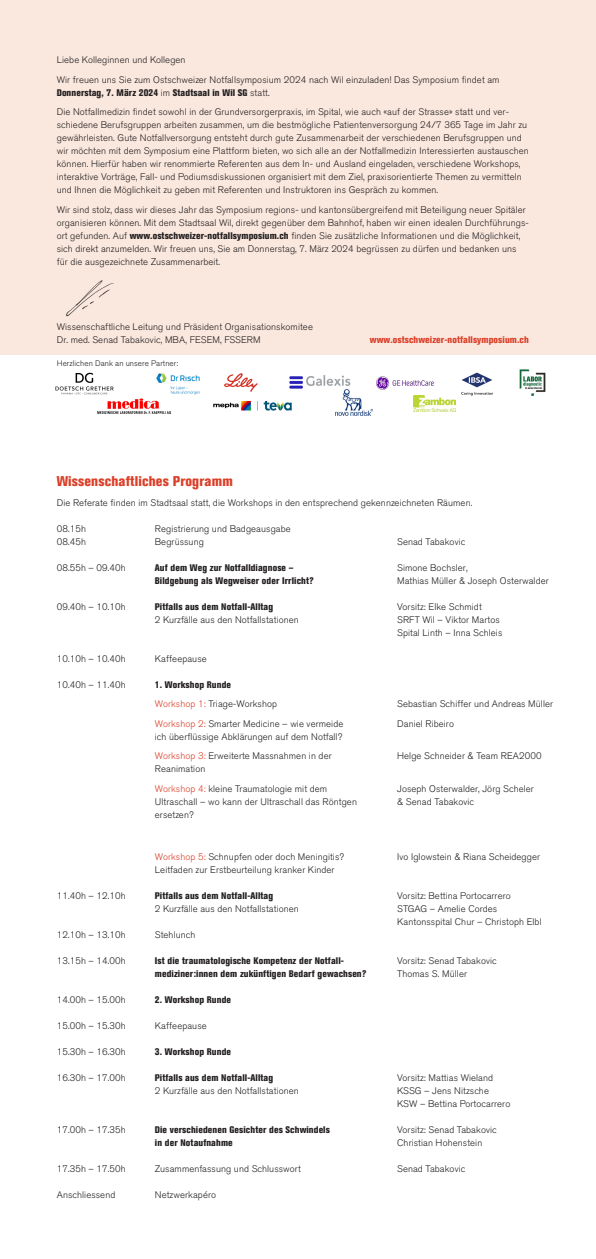
<style>
.page{position:relative;width:596px;height:1259px;background:#fff}
.page>*{position:absolute;margin:0;border:0;box-sizing:border-box;transform-origin:0 0}
.t1{font:14px "Akzidenz Grotesk BQ X Bd Cnd Alt";letter-spacing:.01em;color:#db3f28}
.t2{font:300 9.5px/13px "Akzidenz Grotesk BQ";letter-spacing:.01em;color:#231f20}
.t3{font:9.5px/19.5px "Akzidenz Grotesk BQ X Bd Cnd Alt";letter-spacing:.01em;color:#231f20}
.t4{font:9.5px "Akzidenz Grotesk BQ X Bd Cnd Alt";letter-spacing:.01em;color:#db3f28}
.t5{font:300 8px "Akzidenz Grotesk BQ";letter-spacing:.01em;color:#231f20}
.s1{font-family:"Akzidenz Grotesk BQ X Bd Cnd Alt";font-weight:400}
.s2{font-family:"Akzidenz Grotesk BQ";font-weight:300;color:#db3f28}
.s3{font-family:"Akzidenz Grotesk BQ";font-weight:300}
.s4{color:#db3f28}
</style>
<div class="page">
<div style="left:0;top:0;width:595px;height:354px;background:#fae8de"></div>
<img style="left:56px;top:373px;width:58px;height:21px">
<img style="left:213px;top:400px;width:79px;height:11px">
<img style="left:97px;top:399px;width:73px;height:14px">
<img style="left:413px;top:395px;width:42px;height:16px">
<img style="left:156px;top:373px;width:44px;height:22px">
<img style="left:224px;top:373px;width:34px;height:19px">
<img style="left:289px;top:375px;width:62px;height:14px">
<img style="left:376px;top:376px;width:58px;height:14px">
<img style="left:461px;top:372px;width:31px;height:24px">
<img style="left:519px;top:369px;width:26px;height:27px">
<img style="left:66px;top:280px;width:48px;height:37px">
<img style="left:335px;top:389px;width:37px;height:26px">
<p class="t2" style="left:57px;top:51px;width:444px;line-height:19.5px">Liebe Kolleginnen und Kollegen<br>Wir freuen uns Sie zum Ostschweizer Notfallsymposium 2024 nach Wil einzuladen! Das Symposium findet am</p>
<p class="t2" style="left:57px;top:83px;width:453px;line-height:19.5px"><span class="s1">Donnerstag, 7. März 2024</span> im <span class="s1">Stadtsaal in Wil SG</span> statt.<br>Die Notfallmedizin findet sowohl in der Grundversorgerpraxis, im Spital, wie auch «auf der Strasse» statt und ver-</p>
<p class="t2" style="left:57px;top:119px;width:473px">schiedene Berufsgruppen arbeiten zusammen, um die bestmögliche Patientenversorgung 24/7 365 Tage im Jahr zu gewährleisten. Gute Notfallversorgung entsteht durch gute Zusammenarbeit der verschiedenen Berufsgruppen und wir möchten mit dem Symposium eine Plattform bieten, wo sich alle an der Notfallmedizin Interessierten austauschen können. Hierfür haben wir renommierte Referenten aus dem In- und Ausland eingeladen, verschiedene Workshops, interaktive Vorträge, Fall- und Podiumsdiskussionen organisiert mit dem Ziel, praxisorientierte Themen zu vermitteln und Ihnen die Möglichkeit zu geben mit Referenten und Instruktoren ins Gespräch zu kommen.</p>
<p class="t2" style="left:57px;top:203px;width:473px">Wir sind stolz, dass wir dieses Jahr das Symposium regions- und kantonsübergreifend mit Beteiligung neuer Spitäler organisieren können. Mit dem Stadtsaal Wil, direkt gegenüber dem Bahnhof, haben wir einen idealen Durchführungs&shy;ort gefunden. Auf <span class="s1">www.ostschweizer-notfallsymposium.ch</span> finden Sie zusätzliche Informationen und die Möglichkeit, sich direkt anzumelden. Wir freuen uns, Sie am Donnerstag, 7. März 2024 begrüssen zu dürfen und bedanken uns für die ausgezeichnete Zusammenarbeit.</p>
<p class="t2" style="left:57px;top:320px;width:257px">Wissenschaftliche Leitung und Präsident Organisationskomitee<br>Dr. med. Senad Tabakovic, MBA, FESEM, FSSERM</p>
<p class="t5" style="left:57px;top:358px;width:123px">Herzlichen Dank an unsere Partner:</p>
<p class="t4" style="left:369px;top:334px;width:160px">www.ostschweizer-notfallsymposium.ch</p>
<p class="t1" style="left:57px;top:473px;width:177px">Wissenschaftliches Programm</p>
<p class="t2" style="left:57px;top:496px;width:417px">Die Referate finden im Stadtsaal statt, die Workshops in den entsprechend gekennzeichneten Räumen.</p>
<p class="t2" style="left:57px;top:522px;width:31px">08.15h</p>
<p class="t2" style="left:155px;top:522px;width:137px">Registrierung und Badgeausgabe</p>
<p class="t2" style="left:57px;top:535px;width:31px">08.45h</p>
<p class="t2" style="left:155px;top:535px;width:50px">Begrüssung</p>
<p class="t2" style="left:397px;top:535px;width:70px">Senad Tabakovic</p>
<p class="t2" style="left:57px;top:561px;width:70px">08.55h – 09.40h</p>
<p class="t3" style="left:155px;top:558px;width:140px">Auf dem Weg zur Notfalldiagnose –</p>
<p class="t2" style="left:397px;top:561px;width:72px">Simone Bochsler,</p>
<p class="t3" style="left:155px;top:571px;width:160px">Bildgebung als Wegweiser oder Irrlicht?</p>
<p class="t2" style="left:397px;top:574px;width:153px">Mathias Müller &amp; Joseph Osterwalder</p>
<p class="t2" style="left:57px;top:600px;width:70px">09.40h – 10.10h</p>
<p class="t3" style="left:155px;top:597px;width:120px">Pitfalls aus dem Notfall-Alltag</p>
<p class="t2" style="left:397px;top:600px;width:86px">Vorsitz: Elke Schmidt</p>
<p class="t2" style="left:155px;top:613px;width:145px">2 Kurzfälle aus den Notfallstationen</p>
<p class="t2" style="left:397px;top:613px;width:107px">SRFT Wil – Viktor Martos<br>Spital Linth – Inna Schleis</p>
<p class="t2" style="left:57px;top:652px;width:70px">10.10h – 10.40h</p>
<p class="t2" style="left:155px;top:652px;width:53px">Kaffeepause</p>
<p class="t2" style="left:57px;top:678px;width:70px">10.40h – 11.40h</p>
<p class="t3" style="left:155px;top:675px;width:124px">1. Workshop Runde<br><span class="s2">Workshop 1:</span> <span class="s3">Triage-Workshop</span></p>
<p class="t2" style="left:397px;top:697px;width:157px">Sebastian Schiffer und Andreas Müller</p>
<p class="t2" style="left:155px;top:717px;width:190px"><span class="s4">Workshop 2:</span> Smarter Medicine – wie vermeide</p>
<p class="t2" style="left:397px;top:717px;width:58px">Daniel Ribeiro</p>
<p class="t2" style="left:155px;top:727px;width:189px;line-height:19.5px">ich überflüssige Abklärungen auf dem Notfall?<br><span class="s4">Workshop 3:</span> Erweiterte Massnahmen in der</p>
<p class="t2" style="left:397px;top:749px;width:146px">Helge Schneider &amp; Team REA2000</p>
<p class="t2" style="left:155px;top:759px;width:174px;line-height:19.5px">Reanimation<br><span class="s4">Workshop 4:</span> kleine Traumatologie mit dem</p>
<p class="t2" style="left:397px;top:782px;width:138px">Joseph Osterwalder, Jörg Scheler</p>
<p class="t2" style="left:155px;top:795px;width:203px">Ultraschall – wo kann der Ultraschall das Röntgen</p>
<p class="t2" style="left:397px;top:795px;width:78px">&amp; Senad Tabakovic</p>
<p class="t2" style="left:155px;top:808px;width:40px">ersetzen?</p>
<p class="t2" style="left:155px;top:850px;width:190px"><span class="s4">Workshop 5:</span> Schnupfen oder doch Meningitis?</p>
<p class="t2" style="left:397px;top:850px;width:144px">Ivo Iglowstein &amp; Riana Scheidegger</p>
<p class="t2" style="left:155px;top:863px;width:181px">Leitfaden zur Erstbeurteilung kranker Kinder</p>
<p class="t2" style="left:57px;top:889px;width:70px">11.40h – 12.10h</p>
<p class="t3" style="left:155px;top:886px;width:120px">Pitfalls aus dem Notfall-Alltag</p>
<p class="t2" style="left:397px;top:889px;width:115px">Vorsitz: Bettina Portocarrero</p>
<p class="t2" style="left:155px;top:902px;width:145px">2 Kurzfälle aus den Notfallstationen</p>
<p class="t2" style="left:397px;top:902px;width:146px">STGAG – Amelie Cordes<br>Kantonsspital Chur – Christoph Elbl</p>
<p class="t2" style="left:57px;top:928px;width:70px">12.10h – 13.10h</p>
<p class="t2" style="left:155px;top:928px;width:42px">Stehlunch</p>
<p class="t2" style="left:57px;top:954px;width:70px">13.15h – 14.00h</p>
<p class="t3" style="left:155px;top:951px;width:190px">Ist die traumatologische Kompetenz der Notfall-</p>
<p class="t2" style="left:397px;top:954px;width:101px">Vorsitz: Senad Tabakovic</p>
<p class="t3" style="left:155px;top:964px;width:213px">mediziner:innen dem zukünftigen Bedarf gewachsen?</p>
<p class="t2" style="left:397px;top:967px;width:71px">Thomas S. Müller</p>
<p class="t2" style="left:57px;top:993px;width:70px">14.00h – 15.00h</p>
<p class="t3" style="left:155px;top:990px;width:78px">2. Workshop Runde</p>
<p class="t2" style="left:57px;top:1019px;width:70px">15.00h – 15.30h</p>
<p class="t2" style="left:155px;top:1019px;width:53px">Kaffeepause</p>
<p class="t2" style="left:57px;top:1045px;width:70px">15.30h – 16.30h</p>
<p class="t3" style="left:155px;top:1042px;width:78px">3. Workshop Runde</p>
<p class="t2" style="left:57px;top:1071px;width:70px">16.30h – 17.00h</p>
<p class="t3" style="left:155px;top:1068px;width:120px">Pitfalls aus dem Notfall-Alltag</p>
<p class="t2" style="left:397px;top:1071px;width:97px">Vorsitz: Mattias Wieland</p>
<p class="t2" style="left:155px;top:1084px;width:145px">2 Kurzfälle aus den Notfallstationen</p>
<p class="t2" style="left:397px;top:1084px;width:114px">KSSG – Jens Nitzsche<br>KSW – Bettina Portocarrero</p>
<p class="t2" style="left:57px;top:1123px;width:70px">17.00h – 17.35h</p>
<p class="t3" style="left:155px;top:1120px;width:176px">Die verschiedenen Gesichter des Schwindels</p>
<p class="t2" style="left:397px;top:1123px;width:101px">Vorsitz: Senad Tabakovic</p>
<p class="t3" style="left:155px;top:1133px;width:79px">in der Notaufnahme</p>
<p class="t2" style="left:397px;top:1136px;width:87px">Christian Hohenstein</p>
<p class="t2" style="left:57px;top:1162px;width:70px">17.35h – 17.50h</p>
<p class="t2" style="left:155px;top:1162px;width:147px">Zusammenfassung und Schlusswort</p>
<p class="t2" style="left:397px;top:1162px;width:70px">Senad Tabakovic</p>
<p class="t2" style="left:57px;top:1188px;width:60px">Anschliessend</p>
<p class="t2" style="left:155px;top:1188px;width:63px">Netzwerkapéro</p>
</div>
